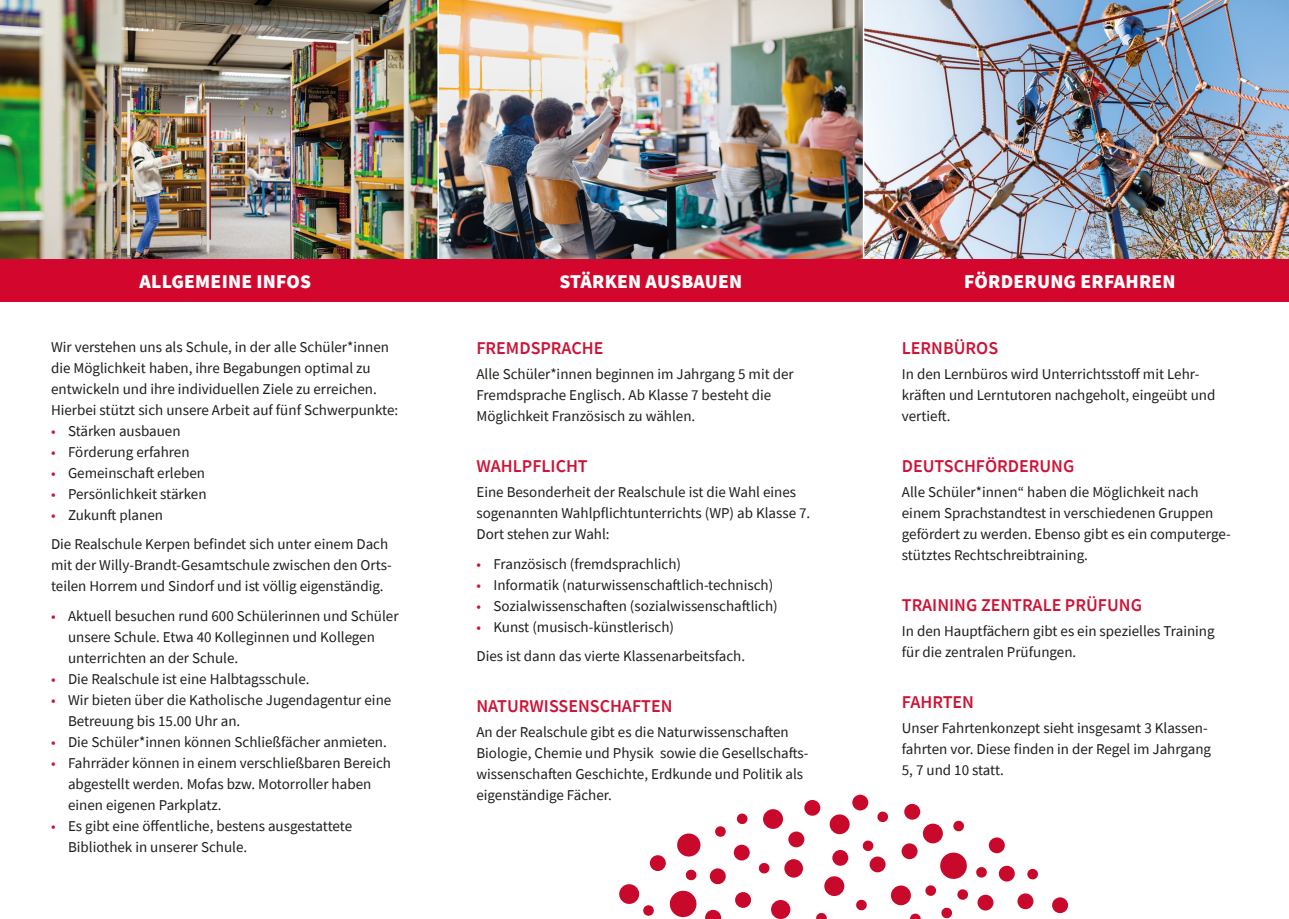
<style>
.page{position:relative;width:1289px;height:919px;background:#fff}
.page>*{position:absolute;margin:0;border:0;box-sizing:border-box;transform-origin:0 0}
.t1{font:900 19.5px "Source Sans Pro";letter-spacing:.01em;color:#fff}
.t2{font:600 18px "Source Sans Pro";color:#cd1336}
.t3{font:15px/21px "Source Sans Pro";color:#1d1d1b}
.s1{color:#cd1336}
</style>
<div class="page">
<img style="left:0;top:0;width:437px;height:259px">
<img style="left:864px;top:0;width:424px;height:259px">
<img style="left:437px;top:0;width:426px;height:259px">
<div style="left:0;top:259px;width:1288px;height:43px;background:#d3072e"></div>
<div style="left:771px;top:899px;width:19px;height:19px;background:#c9092b;border-radius:50%"></div>
<div style="left:677px;top:833px;width:23px;height:23px;background:#c9092b;border-radius:50%"></div>
<div style="left:669px;top:890px;width:27px;height:27px;background:#c9092b;border-radius:50%"></div>
<div style="left:940px;top:852px;width:26px;height:26px;background:#c9092b;border-radius:50%"></div>
<div style="left:922px;top:823px;width:20px;height:20px;background:#c9092b;border-radius:50%"></div>
<div style="left:890px;top:885px;width:20px;height:20px;background:#c9092b;border-radius:50%"></div>
<div style="left:824px;top:876px;width:20px;height:19px;background:#c9092b;border-radius:50%"></div>
<div style="left:829px;top:814px;width:20px;height:20px;background:#c9092b;border-radius:50%"></div>
<div style="left:763px;top:809px;width:20px;height:19px;background:#c9092b;border-radius:50%"></div>
<div style="left:619px;top:884px;width:20px;height:19px;background:#c9092b;border-radius:50%"></div>
<div style="left:1052px;top:897px;width:16px;height:16px;background:#c9092b;border-radius:50%"></div>
<div style="left:1017px;top:893px;width:16px;height:16px;background:#c9092b;border-radius:50%"></div>
<div style="left:998px;top:865px;width:16px;height:16px;background:#c9092b;border-radius:50%"></div>
<div style="left:988px;top:837px;width:16px;height:16px;background:#c9092b;border-radius:50%"></div>
<div style="left:901px;top:843px;width:16px;height:16px;background:#c9092b;border-radius:50%"></div>
<div style="left:852px;top:794px;width:16px;height:16px;background:#c9092b;border-radius:50%"></div>
<div style="left:832px;top:849px;width:16px;height:16px;background:#c9092b;border-radius:50%"></div>
<div style="left:788px;top:831px;width:16px;height:16px;background:#c9092b;border-radius:50%"></div>
<div style="left:735px;top:892px;width:16px;height:15px;background:#c9092b;border-radius:50%"></div>
<svg style="left:705px;top:909px;width:16px;height:9px"></svg>
<div style="left:733px;top:844px;width:16px;height:16px;background:#c9092b;border-radius:50%"></div>
<div style="left:650px;top:855px;width:15px;height:15px;background:#c9092b;border-radius:50%"></div>
<div style="left:804px;top:799px;width:16px;height:16px;background:#c9092b;border-radius:50%"></div>
<div style="left:709px;top:868px;width:16px;height:16px;background:#c9092b;border-radius:50%"></div>
<div style="left:977px;top:894px;width:16px;height:16px;background:#c9092b;border-radius:50%"></div>
<svg style="left:643px;top:905px;width:11px;height:11px"></svg>
<svg style="left:685px;top:869px;width:12px;height:11px"></svg>
<svg style="left:715px;top:826px;width:11px;height:11px"></svg>
<svg style="left:736px;top:813px;width:12px;height:11px"></svg>
<svg style="left:816px;top:913px;width:11px;height:5px"></svg>
<svg style="left:910px;top:913px;width:11px;height:5px"></svg>
<svg style="left:758px;top:863px;width:12px;height:11px"></svg>
<svg style="left:862px;top:840px;width:12px;height:11px"></svg>
<svg style="left:877px;top:811px;width:11px;height:11px"></svg>
<svg style="left:953px;top:820px;width:11px;height:11px"></svg>
<svg style="left:856px;top:899px;width:11px;height:11px"></svg>
<svg style="left:925px;top:885px;width:11px;height:11px"></svg>
<svg style="left:941px;top:907px;width:11px;height:11px"></svg>
<svg style="left:957px;top:889px;width:11px;height:11px"></svg>
<svg style="left:1027px;top:868px;width:11px;height:11px"></svg>
<svg style="left:976px;top:867px;width:11px;height:11px"></svg>
<div style="left:904px;top:803px;width:16px;height:16px;background:#c9092b;border-radius:50%"></div>
<div style="left:869px;top:856px;width:16px;height:16px;background:#c9092b;border-radius:50%"></div>
<div style="left:784px;top:859px;width:19px;height:18px;background:#c9092b;border-radius:50%"></div>
<h1 class="t1" style="left:140px;top:268px;width:173px">ALLGEMEINE INFOS</h1>
<h1 class="t1" style="left:559px;top:268px;width:184px">STÄRKEN AUSBAUEN</h1>
<h1 class="t1" style="left:964px;top:268px;width:213px">FÖRDERUNG ERFAHREN</h1>
<p class="t3" style="left:51px;top:336px;width:349px">Wir verstehen uns als Schule, in der alle Schüler*innen die Möglichkeit haben, ihre Begabungen optimal zu entwickeln und ihre individuellen Ziele zu erreichen.<br>Hierbei stützt sich unsere Arbeit auf fünf Schwerpunkte:</p>
<p class="t3" style="left:51px;top:420px;width:131px"><span class="s1">•</span> Stärken ausbauen</p>
<p class="t3" style="left:51px;top:441px;width:140px"><span class="s1">•</span> Förderung erfahren</p>
<p class="t3" style="left:51px;top:462px;width:156px"><span class="s1">•</span> Gemeinschaft erleben</p>
<p class="t3" style="left:51px;top:483px;width:157px"><span class="s1">•</span> Persönlichkeit stärken</p>
<p class="t3" style="left:51px;top:500px;width:339px;line-height:29.5px"><span class="s1">•</span> Zukunft planen<br>Die Realschule Kerpen befindet sich unter einem Dach</p>
<p class="t3" style="left:51px;top:554px;width:342px">mit der Willy-Brandt-Gesamtschule zwischen den Orts&shy;teilen Horrem und Sindorf und ist völlig eigenständig.</p>
<p class="t3" style="left:68px;top:605px;width:332px;text-indent:-17px"><span class="s1">•</span> Aktuell besuchen rund 600 Schülerinnen und Schüler unsere Schule. Etwa 40 Kolleginnen und Kollegen unterrichten an der Schule.</p>
<p class="t3" style="left:51px;top:668px;width:260px"><span class="s1">•</span> Die Realschule ist eine Halbtagsschule.</p>
<p class="t3" style="left:68px;top:689px;width:325px;text-indent:-17px"><span class="s1">•</span> Wir bieten über die Katholische Jugendagentur eine<br>Betreuung bis 15.00 Uhr an.</p>
<p class="t3" style="left:51px;top:731px;width:337px"><span class="s1">•</span> Die Schüler*innen können Schließfächer anmieten.</p>
<p class="t3" style="left:68px;top:752px;width:324px;text-indent:-17px"><span class="s1">•</span> Fahrräder können in einem verschließbaren Bereich abgestellt werden. Mofas bzw. Motorroller haben einen eigenen Parkplatz.</p>
<p class="t3" style="left:68px;top:815px;width:285px;text-indent:-17px"><span class="s1">•</span> Es gibt eine öffentliche, bestens ausgestattete<br>Bibliothek in unserer Schule.</p>
<p class="t2" style="left:476px;top:336px;width:128px">FREMDSPRACHE</p>
<p class="t3" style="left:476px;top:363px;width:319px">Alle Schüler*innen beginnen im Jahrgang 5 mit der<br>Fremdsprache Englisch. Ab Klasse 7 besteht die<br>Möglichkeit Französisch zu wählen.</p>
<p class="t2" style="left:476px;top:454px;width:113px">WAHLPFLICHT</p>
<p class="t3" style="left:476px;top:481px;width:335px">Eine Besonderheit der Realschule ist die Wahl eines sogenannten Wahlpflichtunterrichts (WP) ab Klasse 7.<br>Dort stehen zur Wahl:</p>
<p class="t3" style="left:476px;top:553px;width:206px"><span class="s1">•</span> Französisch (fremdsprachlich)</p>
<p class="t3" style="left:476px;top:574px;width:298px"><span class="s1">•</span> Informatik (naturwissenschaftlich-technisch)</p>
<p class="t3" style="left:476px;top:595px;width:303px"><span class="s1">•</span> Sozialwissenschaften (sozialwissenschaftlich)</p>
<p class="t3" style="left:476px;top:612px;width:270px;line-height:29.5px"><span class="s1">•</span> Kunst (musisch-künstlerisch)<br>Dies ist dann das vierte Klassenarbeitsfach.</p>
<p class="t2" style="left:476px;top:694px;width:198px">NATURWISSENSCHAFTEN</p>
<p class="t3" style="left:476px;top:721px;width:333px">An der Realschule gibt es die Naturwissenschaften Biologie, Chemie und Physik sowie die Gesellschafts&shy;wissenschaften Geschichte, Erdkunde und Politik als eigenständige Fächer.</p>
<p class="t2" style="left:901px;top:336px;width:98px">LERNBÜROS</p>
<p class="t3" style="left:901px;top:363px;width:315px">In den Lernbüros wird Unterrichtsstoff mit Lehr&shy;kräften und Lerntutoren nachgeholt, eingeübt und vertieft.</p>
<p class="t2" style="left:901px;top:454px;width:174px">DEUTSCHFÖRDERUNG</p>
<p class="t3" style="left:901px;top:481px;width:330px">Alle Schüler*innen“ haben die Möglichkeit nach einem Sprachstandtest in verschiedenen Gruppen gefördert zu werden. Ebenso gibt es ein computerge&shy;stütztes Rechtschreibtraining.</p>
<p class="t2" style="left:901px;top:593px;width:242px">TRAINING ZENTRALE PRÜFUNG</p>
<p class="t3" style="left:901px;top:620px;width:314px">In den Hauptfächern gibt es ein spezielles Training für die zentralen Prüfungen.</p>
<p class="t2" style="left:901px;top:690px;width:74px">FAHRTEN</p>
<p class="t3" style="left:901px;top:717px;width:311px">Unser Fahrtenkonzept sieht insgesamt 3 Klassen&shy;fahrten vor. Diese finden in der Regel im Jahrgang<br>5, 7 und 10 statt.</p>
</div>
